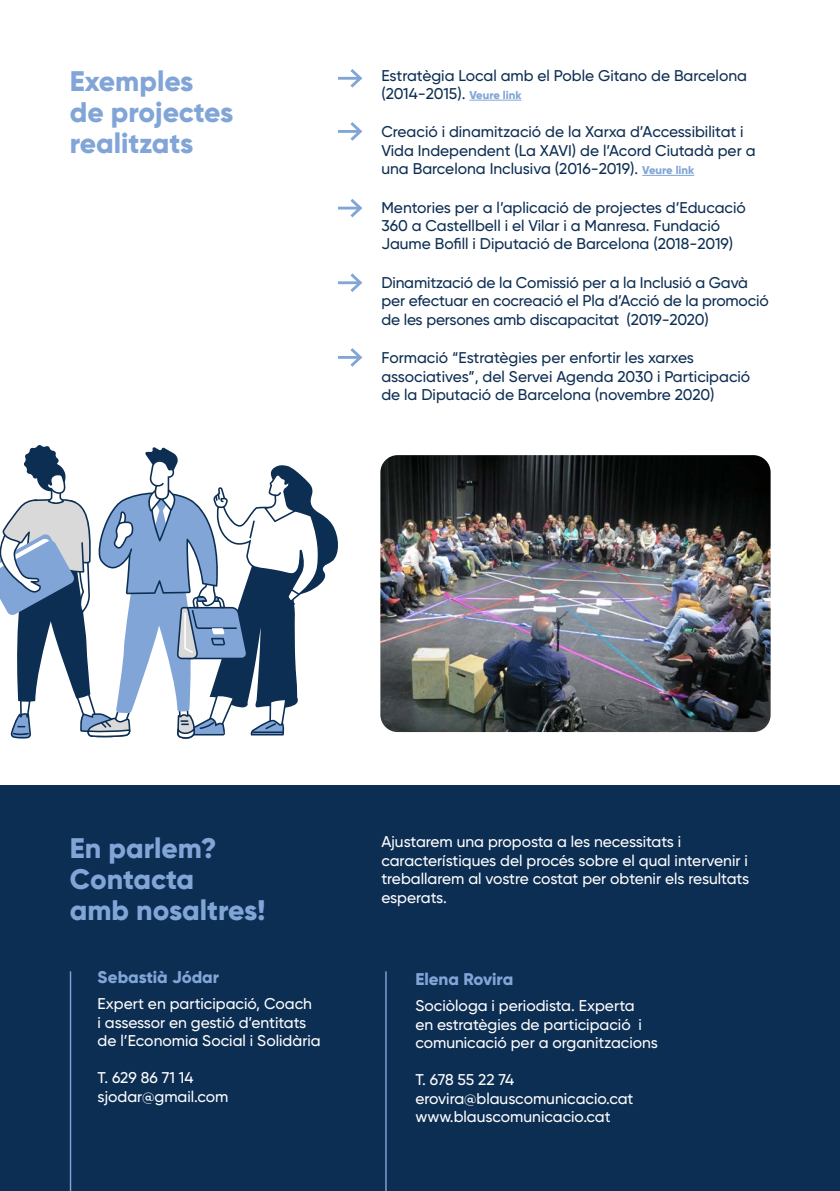
<style>
.page{position:relative;width:840px;height:1191px;background:#fff}
.page>*{position:absolute;margin:0;border:0;box-sizing:border-box;transform-origin:0 0}
.t1{font:800 28.2px/31.2px "Gilroy";color:#81a5d7}
.t2{font:800 17px "Gilroy";color:#81a5d7}
.t3{font:500 15.6px/18.4px "Gilroy";color:#0d2e53}
.t4{font:500 15.6px/18.4px "Gilroy";color:#fff}
.s1{font-weight:800;font-size:11.4px;color:#81a5d7}
</style>
<div class="page">
<div style="left:0;top:785px;width:839px;height:406px;background:#0d2e53"></div>
<hr style="left:70px;top:971px;width:1px;height:220px;background:#81a5d7">
<hr style="left:385px;top:971px;width:1px;height:220px;background:#81a5d7">
<hr style="left:469px;top:100px;width:52px;height:1px;background:#81a5d7">
<hr style="left:642px;top:175px;width:51px;height:1px;background:#81a5d7">
<hr style="left:338px;top:77px;width:22px;height:3px;background:#81a5d7">
<svg style="left:347px;top:69px;width:16px;height:19px"></svg>
<hr style="left:338px;top:356px;width:22px;height:3px;background:#81a5d7">
<svg style="left:347px;top:348px;width:16px;height:19px"></svg>
<hr style="left:338px;top:207px;width:22px;height:2px;background:#81a5d7">
<svg style="left:347px;top:199px;width:16px;height:19px"></svg>
<hr style="left:338px;top:130px;width:22px;height:3px;background:#81a5d7">
<svg style="left:347px;top:122px;width:16px;height:19px"></svg>
<hr style="left:338px;top:281px;width:22px;height:3px;background:#81a5d7">
<svg style="left:347px;top:273px;width:16px;height:19px"></svg>
<img style="left:380px;top:455px;width:390px;height:277px">
<svg style="left:0;top:445px;width:338px;height:293px"></svg>
<h1 class="t1" style="left:70px;top:65px;width:165px">Exemples de projectes realitzats</h1>
<p class="t3" style="left:381px;top:66px;width:367px">Estratègia Local amb el Poble Gitano de Barcelona (2014-2015). <span class="s1">Veure link</span></p>
<p class="t3" style="left:381px;top:123px;width:375px">Creació i dinamització de la Xarxa d’Accessibilitat i<br>Vida Independent (La XAVI) de l’Acord Ciutadà per a una Barcelona Inclusiva (2016-2019). <span class="s1">Veure link</span></p>
<p class="t3" style="left:381px;top:198px;width:366px">Mentories per a l’aplicació de projectes d’Educació<br>360 a Castellbell i el Vilar i a Manresa. Fundació<br>Jaume Bofill i Diputació de Barcelona (2018-2019)</p>
<p class="t3" style="left:381px;top:273px;width:389px">Dinamització de la Comissió per a la Inclusió a Gavà per efectuar en cocreació el Pla d’Acció de la promoció de les persones amb discapacitat (2019-2020)</p>
<p class="t3" style="left:381px;top:348px;width:370px">Formació “Estratègies per enfortir les xarxes associatives”, del Servei Agenda 2030 i Participació de la Diputació de Barcelona (novembre 2020)</p>
<h1 class="t1" style="left:70px;top:832px;width:197px">En parlem?<br>Contacta<br>amb nosaltres!</h1>
<p class="t4" style="left:381px;top:832px;width:369px">Ajustarem una proposta a les necessitats i característiques del procés sobre el qual intervenir i treballarem al vostre costat per obtenir els resultats esperats.</p>
<p class="t2" style="left:98px;top:966px;width:123px">Sebastià Jódar</p>
<p class="t4" style="left:98px;top:994px;width:224px">Expert en participació, Coach<br>i assessor en gestió d’entitats de l’Economia Social i Solidària</p>
<p class="t4" style="left:98px;top:1068px;width:132px">T. 629 86 71 14 sjodar@gmail.com</p>
<p class="t2" style="left:415px;top:968px;width:99px">Elena Rovira</p>
<p class="t4" style="left:415px;top:996px;width:244px">Sociòloga i periodista. Experta<br>en estratègies de participació i comunicació per a organitzacions</p>
<p class="t4" style="left:415px;top:1070px;width:219px">T. 678 55 22 74 erovira@blauscomunicacio.cat www.blauscomunicacio.cat</p>
</div>
